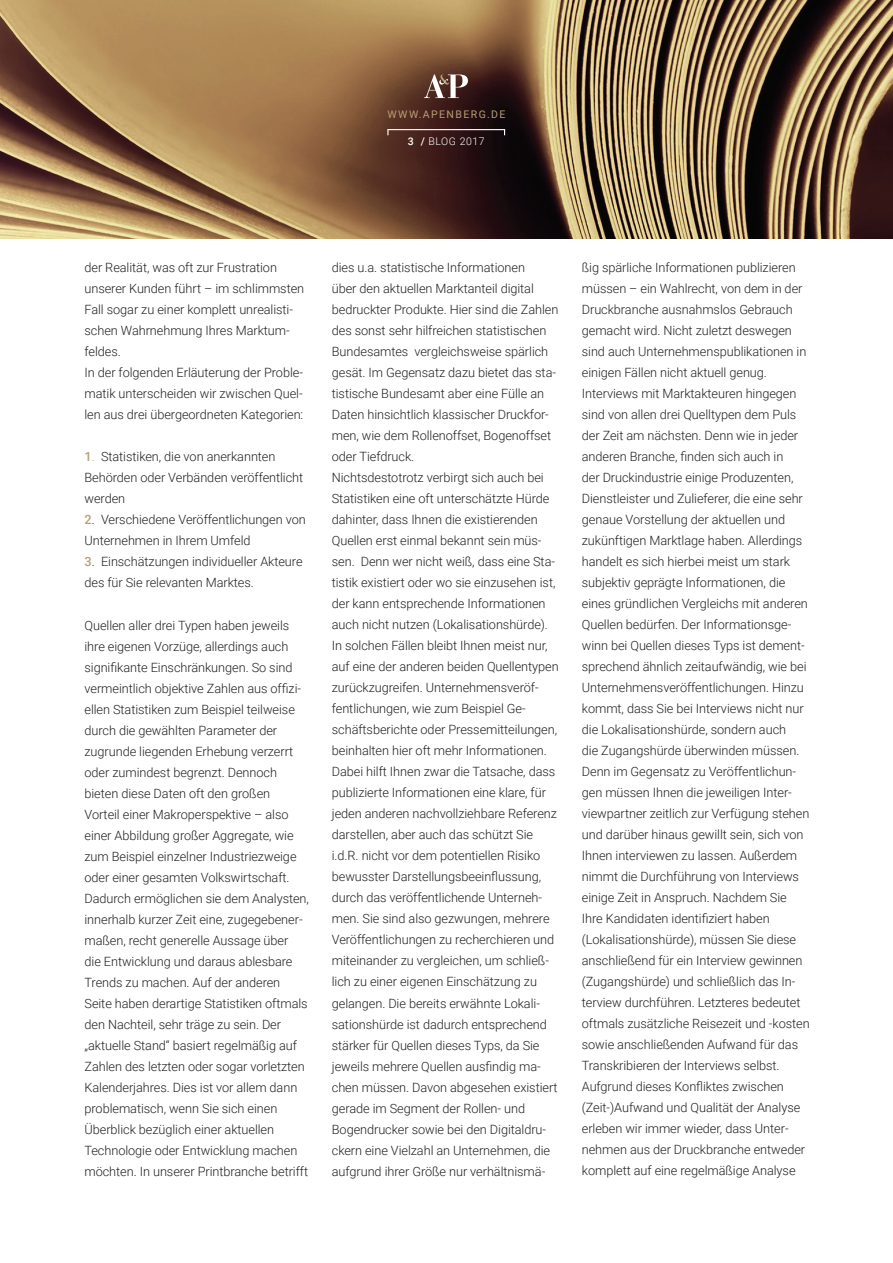
<style>
.page{position:relative;width:893px;height:1263px;background:#fff}
.page>*{position:absolute;margin:0;border:0;box-sizing:border-box;transform-origin:0 0}
.t1{font:300 12.75px/21px "Roboto";letter-spacing:-.005em;color:#231f20}
.t2{font:10.5px "Roboto";letter-spacing:.135em;color:#b79e75}
.t3{font:300 10.5px "Roboto";letter-spacing:.05em;color:#fff}
.s1{font-weight:500}
.s2{font-weight:500;color:#b79e75}
.s3{color:#b79e75}
</style>
<div class="page">
<img style="left:0;top:0;width:893px;height:238px">
<hr style="left:387px;top:129px;width:118px;height:1px;background:#fff">
<svg style="left:424px;top:75px;width:44px;height:23px"></svg>
<p class="t2" style="left:388px;top:107px;width:119px">WWW.APENBERG.DE</p>
<p class="t3" style="left:408px;top:134px;width:78px"><span class="s1">3 /</span> BLOG 2017</p>
<p class="t1" style="left:85px;top:257px;width:221px">der Realität, was oft zur Frustration unserer Kunden führt – im schlimmsten Fall sogar zu einer komplett unrealisti&shy;schen Wahrnehmung Ihres Marktum&shy;feldes.<br>In der folgenden Erläuterung der Proble&shy;matik unterscheiden wir zwischen Quel&shy;len aus drei übergeordneten Kategorien:</p>
<p class="t1" style="left:85px;top:446px;width:220px"><span class="s2">1</span><span class="s3">.</span> Statistiken, die von anerkannten<br>Behörden oder Verbänden veröffentlicht werden</p>
<p class="t1" style="left:85px;top:509px;width:223px"><span class="s2">2</span>. Verschiedene Veröffentlichungen von<br>Unternehmen in Ihrem Umfeld</p>
<p class="t1" style="left:85px;top:551px;width:220px"><span class="s2">3</span>. Einschätzungen individueller Akteure des für Sie relevanten Marktes.</p>
<p class="t1" style="left:85px;top:614px;width:226px">Quellen aller drei Typen haben jeweils ihre eigenen Vorzüge, allerdings auch signifikante Einschränkungen. So sind vermeintlich objektive Zahlen aus offizi&shy;ellen Statistiken zum Beispiel teilweise durch die gewählten Parameter der zugrunde liegenden Erhebung verzerrt oder zumindest begrenzt. Dennoch bieten diese Daten oft den großen<br>Vorteil einer Makroperspektive – also einer Abbildung großer Aggregate, wie zum Beispiel einzelner Industriezweige oder einer gesamten Volkswirtschaft.<br>Dadurch ermöglichen sie dem Analysten, innerhalb kurzer Zeit eine, zugegebener&shy;maßen, recht generelle Aussage über<br>die Entwicklung und daraus ablesbare Trends zu machen. Auf der anderen Seite haben derartige Statistiken oftmals den Nachteil, sehr träge zu sein. Der „aktuelle Stand“ basiert regelmäßig auf Zahlen des letzten oder sogar vorletzten Kalenderjahres. Dies ist vor allem dann problematisch, wenn Sie sich einen Überblick bezüglich einer aktuellen Technologie oder Entwicklung machen möchten. In unserer Printbranche betrifft</p>
<p class="t1" style="left:332px;top:257px;width:228px">dies u.a. statistische Informationen<br>über den aktuellen Marktanteil digital bedruckter Produkte. Hier sind die Zahlen des sonst sehr hilfreichen statistischen Bundesamtes vergleichsweise spärlich gesät. Im Gegensatz dazu bietet das sta&shy;tistische Bundesamt aber eine Fülle an Daten hinsichtlich klassischer Druckfor&shy;men, wie dem Rollenoffset, Bogenoffset oder Tiefdruck.<br>Nichtsdestotrotz verbirgt sich auch bei Statistiken eine oft unterschätzte Hürde dahinter, dass Ihnen die existierenden Quellen erst einmal bekannt sein müs&shy;sen. Denn wer nicht weiß, dass eine Sta&shy;tistik existiert oder wo sie einzusehen ist, der kann entsprechende Informationen auch nicht nutzen (Lokalisationshürde).<br>In solchen Fällen bleibt Ihnen meist nur, auf eine der anderen beiden Quellentypen zurückzugreifen. Unternehmensveröf&shy;fentlichungen, wie zum Beispiel Ge&shy;schäftsberichte oder Pressemitteilungen, beinhalten hier oft mehr Informationen.<br>Dabei hilft Ihnen zwar die Tatsache, dass publizierte Informationen eine klare, für jeden anderen nachvollziehbare Referenz darstellen, aber auch das schützt Sie i.d.R. nicht vor dem potentiellen Risiko bewusster Darstellungsbeeinflussung, durch das veröffentlichende Unterneh&shy;men. Sie sind also gezwungen, mehrere Veröffentlichungen zu recherchieren und miteinander zu vergleichen, um schließ&shy;lich zu einer eigenen Einschätzung zu gelangen. Die bereits erwähnte Lokali&shy;sationshürde ist dadurch entsprechend stärker für Quellen dieses Typs, da Sie jeweils mehrere Quellen ausfindig ma&shy;chen müssen. Davon abgesehen existiert gerade im Segment der Rollen- und Bogendrucker sowie bei den Digitaldru&shy;ckern eine Vielzahl an Unternehmen, die aufgrund ihrer Größe nur verhältnismä-</p>
<p class="t1" style="left:582px;top:257px;width:229px">ßig spärliche Informationen publizieren müssen – ein Wahlrecht, von dem in der Druckbranche ausnahmslos Gebrauch gemacht wird. Nicht zuletzt deswegen sind auch Unternehmenspublikationen in einigen Fällen nicht aktuell genug.<br>Interviews mit Marktakteuren hingegen sind von allen drei Quelltypen dem Puls der Zeit am nächsten. Denn wie in jeder anderen Branche, finden sich auch in<br>der Druckindustrie einige Produzenten, Dienstleister und Zulieferer, die eine sehr genaue Vorstellung der aktuellen und zukünftigen Marktlage haben. Allerdings handelt es sich hierbei meist um stark subjektiv geprägte Informationen, die eines gründlichen Vergleichs mit anderen Quellen bedürfen. Der Informationsge&shy;winn bei Quellen dieses Typs ist dement&shy;sprechend ähnlich zeitaufwändig, wie bei Unternehmensveröffentlichungen. Hinzu kommt, dass Sie bei Interviews nicht nur die Lokalisationshürde, sondern auch<br>die Zugangshürde überwinden müssen.<br>Denn im Gegensatz zu Veröffentlichun&shy;gen müssen Ihnen die jeweiligen Inter&shy;viewpartner zeitlich zur Verfügung stehen und darüber hinaus gewillt sein, sich von Ihnen interviewen zu lassen. Außerdem nimmt die Durchführung von Interviews einige Zeit in Anspruch. Nachdem Sie Ihre Kandidaten identifiziert haben (Lokalisationshürde), müssen Sie diese anschließend für ein Interview gewinnen (Zugangshürde) und schließlich das In&shy;terview durchführen. Letzteres bedeutet oftmals zusätzliche Reisezeit und -kosten sowie anschließenden Aufwand für das Transkribieren der Interviews selbst.<br>Aufgrund dieses Konfliktes zwischen (Zeit-)Aufwand und Qualität der Analyse erleben wir immer wieder, dass Unter&shy;nehmen aus der Druckbranche entweder komplett auf eine regelmäßige Analyse</p>
</div>
